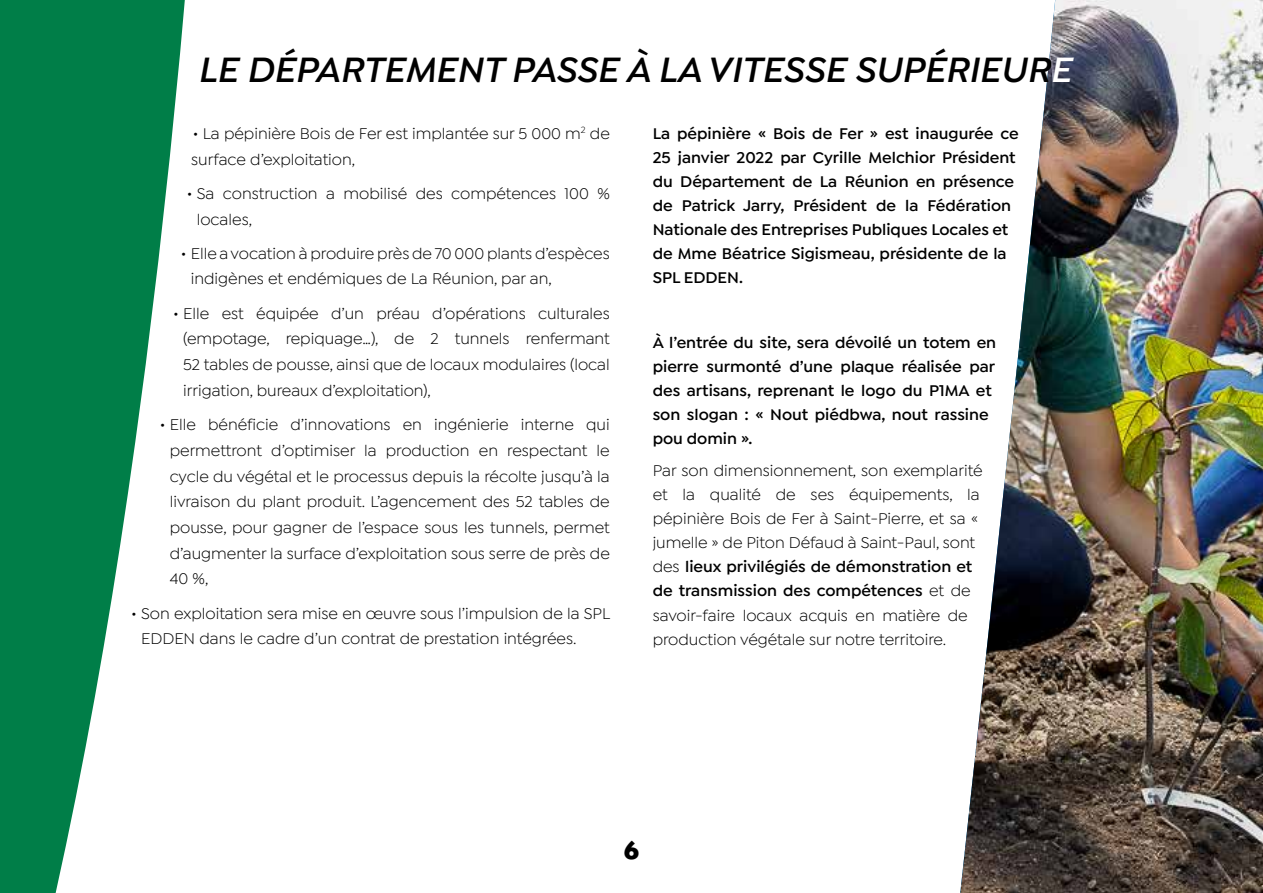
<style>
.page{position:relative;width:1263px;height:893px;background:#fff}
.page>*{position:absolute;margin:0;border:0;box-sizing:border-box;transform-origin:0 0}
.t1{font:italic 600 37.5px "Isidora Sans";color:#000}
.t2{font:900 25.5px "Isidora Sans";color:#000}
.t3{font:16.5px/25.7px "Isidora Sans";color:#000}
.t4{font:600 16.5px/24px "Isidora Sans";color:#000}
.s1{color:#fff}
.s2{font-weight:600}
</style>
<div class="page">
<svg style="left:0;top:0;width:185px;height:893px;fill:#007e48"></svg>
<img style="left:960px;top:0;width:303px;height:893px">
<h1 class="t1" style="left:198px;top:47px;width:875px">LE DÉPARTEMENT PASSE À LA VITESSE SUPÉRIEUR<span class="s1">E</span></h1>
<p class="t3" style="left:191px;top:120px;width:420px">• La pépinière Bois de Fer est implantée sur 5 000 m<sup>2</sup> de surface d’exploitation,</p>
<p class="t3" style="left:197px;top:180px;width:415px;text-indent:-10px">• Sa construction a mobilisé des compétences 100 % locales,</p>
<p class="t3" style="left:191px;top:240px;width:421px;text-indent:-10px">• Elle a vocation à produire près de 70 000 plants d’espèces indigènes et endémiques de La Réunion, par an,</p>
<p class="t3" style="left:183px;top:300px;width:428px;text-align:justify;text-indent:-10px">• Elle est équipée d’un préau d’opérations culturales (empotage, repiquage…), de 2 tunnels renfermant 52 tables de pousse, ainsi que de locaux modulaires (local irrigation, bureaux d’exploitation),</p>
<p class="t3" style="left:170px;top:412px;width:442px;text-align:justify;text-indent:-10px">• Elle bénéficie d’innovations en ingénierie interne qui permettront d’optimiser la production en respectant le cycle du végétal et le processus depuis la récolte jusqu’à la livraison du plant produit. L’agencement des 52 tables de pousse, pour gagner de l’espace sous les tunnels, permet d’augmenter la surface d’exploitation sous serre de près de 40 %,</p>
<p class="t3" style="left:141px;top:600px;width:471px;text-indent:-10px">• Son exploitation sera mise en œuvre sous l’impulsion de la SPL<br>EDDEN dans le cadre d’un contrat de prestation intégrées.</p>
<p class="t4" style="left:653px;top:121px;width:368px">La pépinière « Bois de Fer » est inaugurée ce 25 janvier 2022 par Cyrille Melchior Président du Département de La Réunion en présence de Patrick Jarry, Président de la Fédération Nationale des Entreprises Publiques Locales et de Mme Béatrice Sigismeau, présidente de la SPL EDDEN.</p>
<p class="t4" style="left:653px;top:330px;width:345px">À l’entrée du site, sera dévoilé un totem en pierre surmonté d’une plaque réalisée par des artisans, reprenant le logo du P1MA et son slogan : « Nout piédbwa, nout rassine pou domin ».</p>
<p class="t3" style="left:653px;top:459px;width:332px;line-height:24px">Par son dimensionnement, son exemplarité et la qualité de ses équipements, la pépinière Bois de Fer à Saint-Pierre, et sa « jumelle » de Piton Défaud à Saint-Paul, sont des <span class="s2">lieux privilégiés de démonstration et de transmission des compétences</span> et de savoir-faire locaux acquis en matière de production végétale sur notre territoire.</p>
<h2 class="t2" style="left:624px;top:834px;width:17px">6</h2>
</div>
